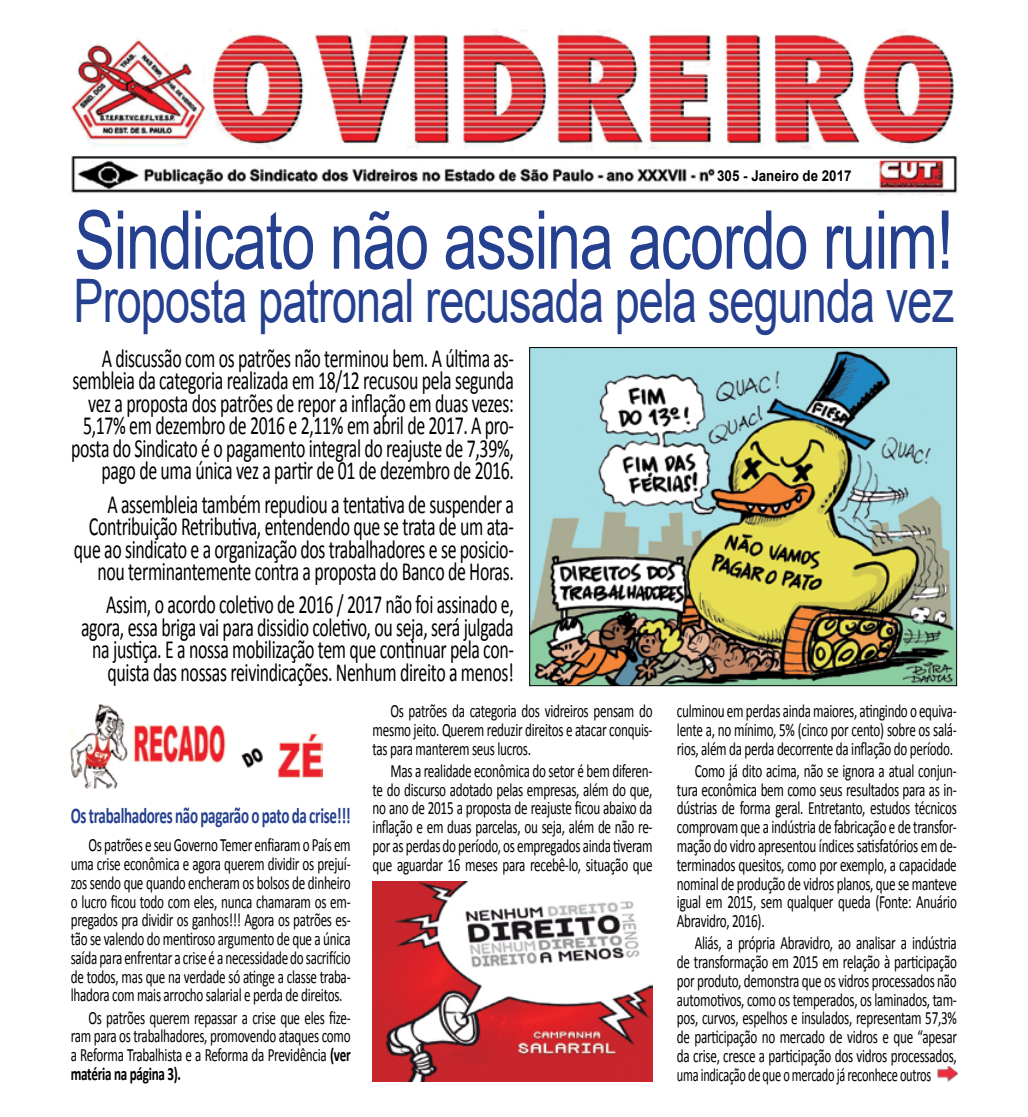
<style>
.page{position:relative;width:1028px;height:1117px;background:#fff}
.page>*{position:absolute;margin:0;border:0;box-sizing:border-box;transform-origin:0 0}
.t1{font:81.25px "Arial";letter-spacing:-.02em;color:#25408f;scale:.75 1}
.t2{font:60px "Arial";letter-spacing:-.02em;color:#25408f;scale:.75 1}
.t3{font:26.25px/22.5px "Calibri";letter-spacing:-.02em;color:#000;text-align:right;scale:.68 1}
.t4{font:700 22.5px "Calibri";letter-spacing:-.02em;color:#25408f;scale:.67 1}
.t5{font:18.75px/18.8px "Calibri";letter-spacing:-.02em;color:#000;text-align:justify;scale:.7 1}
.t6{font:700 15px "Arial";color:#000;scale:.89 1}
.s1{font-weight:700}
</style>
<div class="page">
<img style="left:71px;top:29px;width:887px;height:167px">
<div style="left:716px;top:165px;width:156px;height:14px;background:#fff"></div>
<div style="left:717px;top:170px;width:152px;height:12px;background:#fff"></div>
<img style="left:71px;top:704px;width:251px;height:84px">
<img style="left:373px;top:881px;width:279px;height:200px">
<img style="left:531px;top:349px;width:424px;height:335px">
<div style="left:529px;top:347px;width:428px;height:339px;border:1px solid #000"></div>
<img style="left:937px;top:1066px;width:20px;height:15px">
<p class="t6" style="left:717px;top:166px;width:152px">305 - Janeiro de 2017</p>
<h1 class="t1" style="left:74px;top:187px;width:1173px">Sindicato não assina acordo ruim!</h1>
<h2 class="t2" style="left:74px;top:262px;width:1175px">Proposta patronal recusada pela segunda vez</h2>
<p class="t3" style="left:71px;top:347px;width:653px">A discussão com os patrões não terminou bem. A última as&shy;sembleia da categoria realizada em 18/12 recusou pela segunda vez a proposta dos patrões de repor a inflação em duas vezes:<br>5,17% em dezembro de 2016 e 2,11% em abril de 2017. A pro&shy;posta do Sindicato é o pagamento integral do reajuste de 7,39%, pago de uma única vez a partir de 01 de dezembro de 2016.</p>
<p class="t3" style="left:74px;top:492px;width:648px">A assembleia também repudiou a tentativa de suspender a Contribuição Retributiva, entendendo que se trata de um ata&shy;que ao sindicato e a organização dos trabalhadores e se posicio&shy;nou terminantemente contra a proposta do Banco de Horas.</p>
<p class="t3" style="left:81px;top:593px;width:638px">Assim, o acordo coletivo de 2016 / 2017 não foi assinado e, agora, essa briga vai para dissidio coletivo, ou seja, será julgada na justiça. E a nossa mobilização tem que continuar pela con&shy;quista das nossas reivindicações. Nenhum direito a menos!</p>
<p class="t5" style="left:677px;top:701px;width:401px">culminou em perdas ainda maiores, atingindo o equiva&shy;lente a, no mínimo, 5% (cinco por cento) sobre os salá&shy;rios, além da perda decorrente da inflação do período.</p>
<p class="t5" style="left:677px;top:761px;width:401px;text-indent:18px">Como já dito acima, não se ignora a atual conjun&shy;tura econômica bem como seus resultados para as in&shy;dústrias de forma geral. Entretanto, estudos técnicos comprovam que a indústria de fabricação e de transfor&shy;mação do vidro apresentou índices satisfatórios em de&shy;terminados quesitos, como por exemplo, a capacidade nominal de produção de vidros planos, que se manteve igual em 2015, sem qualquer queda (Fonte: Anuário Abravidro, 2016).</p>
<p class="t5" style="left:677px;top:933px;width:401px;text-indent:18px">Aliás, a própria Abravidro, ao analisar a indústria de transformação em 2015 em relação à participação por produto, demonstra que os vidros processados não automotivos, como os temperados, os laminados, tam&shy;pos, curvos, espelhos e insulados, representam 57,3% de participação no mercado de vidros e que “apesar da crise, cresce a participação dos vidros processados, uma indicação de que o mercado já reconhece outros</p>
<p class="t5" style="left:372px;top:701px;width:401px;text-indent:18px">Os patrões da categoria dos vidreiros pensam do mesmo jeito. Querem reduzir direitos e atacar conquis&shy;tas para manterem seus lucros.</p>
<p class="t5" style="left:372px;top:761px;width:401px;text-indent:18px">Mas a realidade econômica do setor é bem diferen&shy;te do discurso adotado pelas empresas, além do que, no ano de 2015 a proposta de reajuste ficou abaixo da inflação e em duas parcelas, ou seja, além de não re&shy;por as perdas do período, os empregados ainda tiveram que aguardar 16 meses para recebê-lo, situação que</p>
<p class="t4" style="left:71px;top:800px;width:419px">Os trabalhadores não pagarão o pato da crise!!!</p>
<p class="t5" style="left:71px;top:835px;width:401px;text-indent:18px">Os patrões e seu Governo Temer enfiaram o País em uma crise econômica e agora querem dividir os prejuí&shy;zos sendo que quando encheram os bolsos de dinheiro o lucro ficou todo com eles, nunca chamaram os em&shy;pregados pra dividir os ganhos!!! Agora os patrões es&shy;tão se valendo do mentiroso argumento de que a única saída para enfrentar a crise é a necessidade do sacrifício de todos, mas que na verdade só atinge a classe traba&shy;lhadora com mais arrocho salarial e perda de direitos.</p>
<p class="t5" style="left:71px;top:1007px;width:401px;text-indent:18px">Os patrões querem repassar a crise que eles fize&shy;ram para os trabalhadores, promovendo ataques como a Reforma Trabalhista e a Reforma da Previdência <span class="s1">(ver matéria na página 3).</span></p>
</div>
